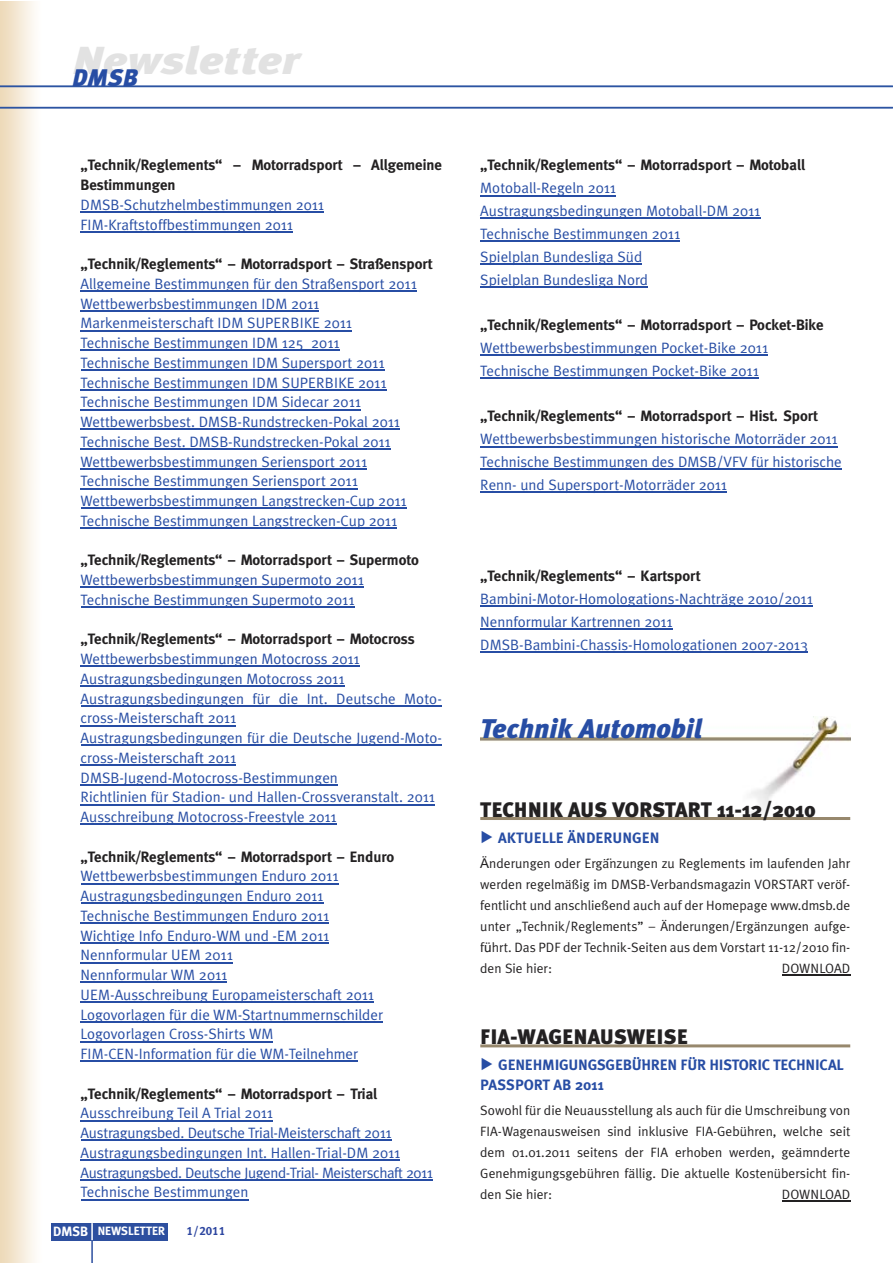
<style>
.page{position:relative;width:893px;height:1263px;background:#fff}
.page>*{position:absolute;margin:0;border:0;box-sizing:border-box;transform-origin:0 0}
.t1{font:italic 900 39px "Meta Plus";color:#e2e2e2;scale:1.2 1}
.t2{font:italic 900 27px "Meta Plus";color:#274da4}
.t3{font:italic 900 24px "Meta Plus";color:#274da4}
.t4{font:900 21px "Meta Plus";color:#232122}
.t5{font:15px/19.8px "Meta Plus Normal";color:#274da4}
.t6{font:700 15px/19.8px "Meta";color:#232122}
.t7{font:700 15px "Meta Plus";letter-spacing:-.015em;color:#274da4}
.t8{font:15px "Microsoft Sans Serif";color:#274da4}
.t9{font:13.5px/21px "Meta Plus Normal";color:#232122;text-align:justify}
.t10{font:700 12px "Meta";color:#fff}
.s1{font-size:13.5px}
.s2{font-family:"Meta Plus Bold Caps";font-weight:400;color:#2d46a0}
.s3{font-family:"Zapt C";font-weight:400}
.s4{font-family:"Microsoft Sans Serif"}
</style>
<div class="page">
<hr style="left:81px;top:211px;width:243px;height:2px;background:#274da4">
<hr style="left:81px;top:231px;width:212px;height:2px;background:#274da4">
<hr style="left:81px;top:290px;width:336px;height:2px;background:#274da4">
<hr style="left:81px;top:310px;width:238px;height:2px;background:#274da4">
<hr style="left:81px;top:330px;width:271px;height:1px;background:#274da4">
<hr style="left:81px;top:350px;width:259px;height:1px;background:#274da4">
<hr style="left:81px;top:369px;width:303px;height:2px;background:#274da4">
<hr style="left:81px;top:389px;width:306px;height:2px;background:#274da4">
<hr style="left:81px;top:409px;width:280px;height:1px;background:#274da4">
<hr style="left:81px;top:429px;width:319px;height:1px;background:#274da4">
<hr style="left:81px;top:448px;width:310px;height:2px;background:#274da4">
<hr style="left:81px;top:468px;width:286px;height:2px;background:#274da4">
<hr style="left:81px;top:488px;width:277px;height:1px;background:#274da4">
<hr style="left:81px;top:508px;width:326px;height:1px;background:#274da4">
<hr style="left:81px;top:527px;width:316px;height:2px;background:#274da4">
<hr style="left:81px;top:587px;width:283px;height:1px;background:#274da4">
<hr style="left:81px;top:606px;width:273px;height:2px;background:#274da4">
<hr style="left:81px;top:666px;width:279px;height:1px;background:#274da4">
<hr style="left:81px;top:685px;width:264px;height:2px;background:#274da4">
<hr style="left:81px;top:705px;width:356px;height:2px;background:#274da4">
<hr style="left:81px;top:725px;width:155px;height:1px;background:#274da4">
<hr style="left:81px;top:745px;width:356px;height:1px;background:#274da4">
<hr style="left:81px;top:764px;width:155px;height:2px;background:#274da4">
<hr style="left:81px;top:784px;width:257px;height:2px;background:#274da4">
<hr style="left:81px;top:804px;width:354px;height:1px;background:#274da4">
<hr style="left:81px;top:824px;width:256px;height:1px;background:#274da4">
<hr style="left:81px;top:883px;width:257px;height:1px;background:#274da4">
<hr style="left:81px;top:903px;width:242px;height:1px;background:#274da4">
<hr style="left:81px;top:922px;width:248px;height:2px;background:#274da4">
<hr style="left:81px;top:942px;width:248px;height:1px;background:#274da4">
<hr style="left:81px;top:962px;width:152px;height:1px;background:#274da4">
<hr style="left:81px;top:981px;width:146px;height:2px;background:#274da4">
<hr style="left:81px;top:1001px;width:293px;height:2px;background:#274da4">
<hr style="left:81px;top:1021px;width:302px;height:1px;background:#274da4">
<hr style="left:81px;top:1041px;width:192px;height:1px;background:#274da4">
<hr style="left:81px;top:1060px;width:277px;height:2px;background:#274da4">
<hr style="left:81px;top:1120px;width:192px;height:1px;background:#274da4">
<hr style="left:81px;top:1139px;width:310px;height:2px;background:#274da4">
<hr style="left:81px;top:1159px;width:319px;height:2px;background:#274da4">
<hr style="left:81px;top:1179px;width:352px;height:1px;background:#274da4">
<hr style="left:81px;top:1199px;width:167px;height:1px;background:#274da4">
<hr style="left:480px;top:195px;width:136px;height:1px;background:#274da4">
<hr style="left:480px;top:218px;width:280px;height:1px;background:#274da4">
<hr style="left:480px;top:240px;width:200px;height:2px;background:#274da4">
<hr style="left:480px;top:263px;width:162px;height:2px;background:#274da4">
<hr style="left:480px;top:286px;width:168px;height:2px;background:#274da4">
<hr style="left:480px;top:354px;width:288px;height:2px;background:#274da4">
<hr style="left:480px;top:377px;width:279px;height:2px;background:#274da4">
<hr style="left:480px;top:446px;width:358px;height:1px;background:#274da4">
<hr style="left:480px;top:469px;width:362px;height:1px;background:#274da4">
<hr style="left:480px;top:491px;width:247px;height:2px;background:#274da4">
<hr style="left:480px;top:605px;width:333px;height:2px;background:#274da4">
<hr style="left:480px;top:628px;width:193px;height:2px;background:#274da4">
<hr style="left:480px;top:651px;width:328px;height:2px;background:#274da4">
<img style="left:480px;top:716px;width:370px;height:95px">
<hr style="left:480px;top:817px;width:370px;height:3px;background:#97886d">
<hr style="left:782px;top:975px;width:68px;height:1px;background:#232122">
<hr style="left:480px;top:1044px;width:370px;height:3px;background:#97886d">
<hr style="left:782px;top:1200px;width:68px;height:2px;background:#232122">
<hr style="left:91px;top:1223px;width:2px;height:40px;background:#2d4f9f">
<div style="left:51px;top:1223px;width:117px;height:17px;background:#2d4f9f"></div>
<svg style="left:91px;top:1223px;width:2px;height:17px"></svg>
<hr style="left:0;top:86px;width:893px;height:1px;background:#2c54a2">
<hr style="left:0;top:107px;width:893px;height:1px;background:#2c54a2">
<h1 class="t1" style="left:72px;top:38px;width:191px">Newsletter</h1>
<h3 class="t3" style="left:72px;top:64px;width:67px">DMSB</h3>
<p class="t6" style="left:81px;top:155px;width:363px">„Technik/Reglements“ – Motorradsport – Allgemeine<br>Bestimmungen</p>
<p class="t5" style="left:81px;top:195px;width:245px">DMSB-Schutzhelmbestimmungen 2011<br>FIM-Kraftstoffbestimmungen 2011</p>
<p class="t6" style="left:81px;top:254px;width:353px">„Technik/Reglements“ – Motorradsport – Straßensport</p>
<p class="t5" style="left:81px;top:274px;width:338px">Allgemeine Bestimmungen für den Straßensport 2011<br>Wettbewerbsbestimmungen IDM 2011<br>Markenmeisterschaft IDM SUPERBIKE 2011<br>Technische Bestimmungen IDM 125 2011<br>Technische Bestimmungen IDM Supersport 2011<br>Technische Bestimmungen IDM SUPERBIKE 2011<br>Technische Bestimmungen IDM Sidecar 2011<br>Wettbewerbsbest. DMSB-Rundstrecken-Pokal 2011<br>Technische Best. DMSB-Rundstrecken-Pokal 2011<br>Wettbewerbsbestimmungen Seriensport 2011<br>Technische Bestimmungen Seriensport 2011<br>Wettbewerbsbestimmungen Langstrecken-Cup 2011<br>Technische Bestimmungen Langstrecken-Cup 2011</p>
<p class="t6" style="left:81px;top:550px;width:340px">„Technik/Reglements“ – Motorradsport – Supermoto</p>
<p class="t5" style="left:81px;top:570px;width:285px">Wettbewerbsbestimmungen Supermoto 2011<br>Technische Bestimmungen Supermoto 2011</p>
<p class="t6" style="left:81px;top:629px;width:336px">„Technik/Reglements“ – Motorradsport – Motocross</p>
<p class="t5" style="left:81px;top:649px;width:363px">Wettbewerbsbestimmungen Motocross 2011<br>Austragungsbedingungen Motocross 2011<br>Austragungsbedingungen für die Int. Deutsche Moto - cross-Meisterschaft 2011<br>Austragungsbedingungen für die Deutsche Jugend-Moto - cross-Meisterschaft 2011<br>DMSB-Jugend-Motocross-Bestimmungen<br>Richtlinien für Stadion- und Hallen-Crossveranstalt. 2011<br>Ausschreibung Motocross-Freestyle 2011</p>
<p class="t6" style="left:81px;top:846px;width:315px">„Technik/Reglements“ – Motorradsport – Enduro</p>
<p class="t5" style="left:81px;top:866px;width:304px">Wettbewerbsbestimmungen Enduro 2011<br>Austragungsbedingungen Enduro 2011<br>Technische Bestimmungen Enduro 2011<br>Wichtige Info Enduro-WM und -EM 2011<br>Nennformular UEM 2011<br>Nennformular WM 2011<br>UEM-Ausschreibung Europameisterschaft 2011<br>Logovorlagen für die WM-Startnummernschilder Logovorlagen Cross-Shirts WM FIM-CEN-Information für die WM-Teilnehmer</p>
<p class="t6" style="left:81px;top:1083px;width:298px">„Technik/Reglements“ – Motorradsport – Trial</p>
<p class="t5" style="left:81px;top:1103px;width:354px">Ausschreibung Teil A Trial 2011<br>Austragungsbed. Deutsche Trial-Meisterschaft 2011<br>Austragungsbedingungen Int. Hallen-Trial-DM 2011<br>Austragungsbed. Deutsche Jugend-Trial- Meisterschaft 2011<br>Technische Bestimmungen</p>
<p class="t10" style="left:53px;top:1224px;width:173px"><span class="s1">DMSB</span> NEWSLETTER 47<span class="s2">1/2011</span></p>
<p class="t6" style="left:480px;top:155px;width:326px">„Technik/Reglements“ – Motorradsport – Motoball</p>
<p class="t5" style="left:480px;top:176px;width:282px;line-height:22.8px">Motoball-Regeln 2011<br>Austragungsbedingungen Motoball-DM 2011<br>Technische Bestimmungen 2011<br>Spielplan Bundesliga Süd<br>Spielplan Bundesliga Nord</p>
<p class="t6" style="left:480px;top:315px;width:345px">„Technik/Reglements“ – Motorradsport – Pocket-Bike</p>
<p class="t5" style="left:480px;top:336px;width:289px;line-height:22.8px">Wettbewerbsbestimmungen Pocket-Bike 2011<br>Technische Bestimmungen Pocket-Bike 2011</p>
<p class="t6" style="left:480px;top:406px;width:339px">„Technik/Reglements“ – Motorradsport – Hist. Sport</p>
<p class="t5" style="left:480px;top:427px;width:363px;line-height:22.8px">Wettbewerbsbestimmungen historische Motorräder 2011<br>Technische Bestimmungen des DMSB/VFV für historische<br>Renn- und Supersport-Motorräder 2011</p>
<p class="t6" style="left:480px;top:566px;width:221px">„Technik/Reglements“ – Kartsport</p>
<p class="t5" style="left:480px;top:587px;width:334px;line-height:22.8px">Bambini-Motor-Homologations-Nachträge 2010/2011<br>Nennformular Kartrennen 2011<br>DMSB-Bambini-Chassis-Homologationen 2007-2013</p>
<h2 class="t2" style="left:480px;top:712px;width:224px">Technik Automobil</h2>
<h3 class="t4" style="left:480px;top:797px;width:337px">TECHNIK AUS VORSTART 11-12/2010</h3>
<p class="t7" style="left:480px;top:829px;width:181px"><span class="s3">s</span> AKTUELLE ÄNDERUNGEN</p>
<p class="t9" style="left:480px;top:853px;width:372px"><span class="s4">Ä</span>nderungen oder Ergä<span class="s4">̈</span>nzungen zu Reglements im laufenden Jahr werden regelmäßig im DMSB-Verbandsmagazin VORSTART veröf&shy;fentlicht und anschließend auch auf der Homepage www.dmsb.de unter „Technik/Reglements” – Änderungen/Ergänzungen aufge&shy;f<span class="s4">ü</span>hrt. Das PDF der Technik-Seiten aus dem Vorstart 11-12/2010 fin&shy;den Sie hier:</p>
<p class="t9" style="left:782px;top:958px;width:70px">DOWNLOAD</p>
<h3 class="t4" style="left:480px;top:1025px;width:209px">FIA-WAGENAUSWEISE</h3>
<p class="t7" style="left:480px;top:1056px;width:365px"><span class="s3">s</span> GENEHMIGUNGSGEBÜHREN FÜR HISTORIC TECHNICAL</p>
<p class="t8" style="left:642px;top:1056px;width:6px">̈</p>
<p class="t8" style="left:697px;top:1056px;width:6px">̈</p>
<p class="t7" style="left:480px;top:1076px;width:125px">PASSPORT AB 2011</p>
<p class="t9" style="left:480px;top:1100px;width:372px">Sowohl für die Neuausstellung als auch für die Umschreibung von FIA-Wagenausweisen sind inklusive FIA-Gebühren, welche seit dem 01.01.2011 seitens der FIA erhoben werden, geämnderte Genehmigungsgebühren fällig. Die aktuelle Kostenübersicht fin&shy;den Sie hier:</p>
<p class="t9" style="left:782px;top:1184px;width:70px">DOWNLOAD</p>
</div>
